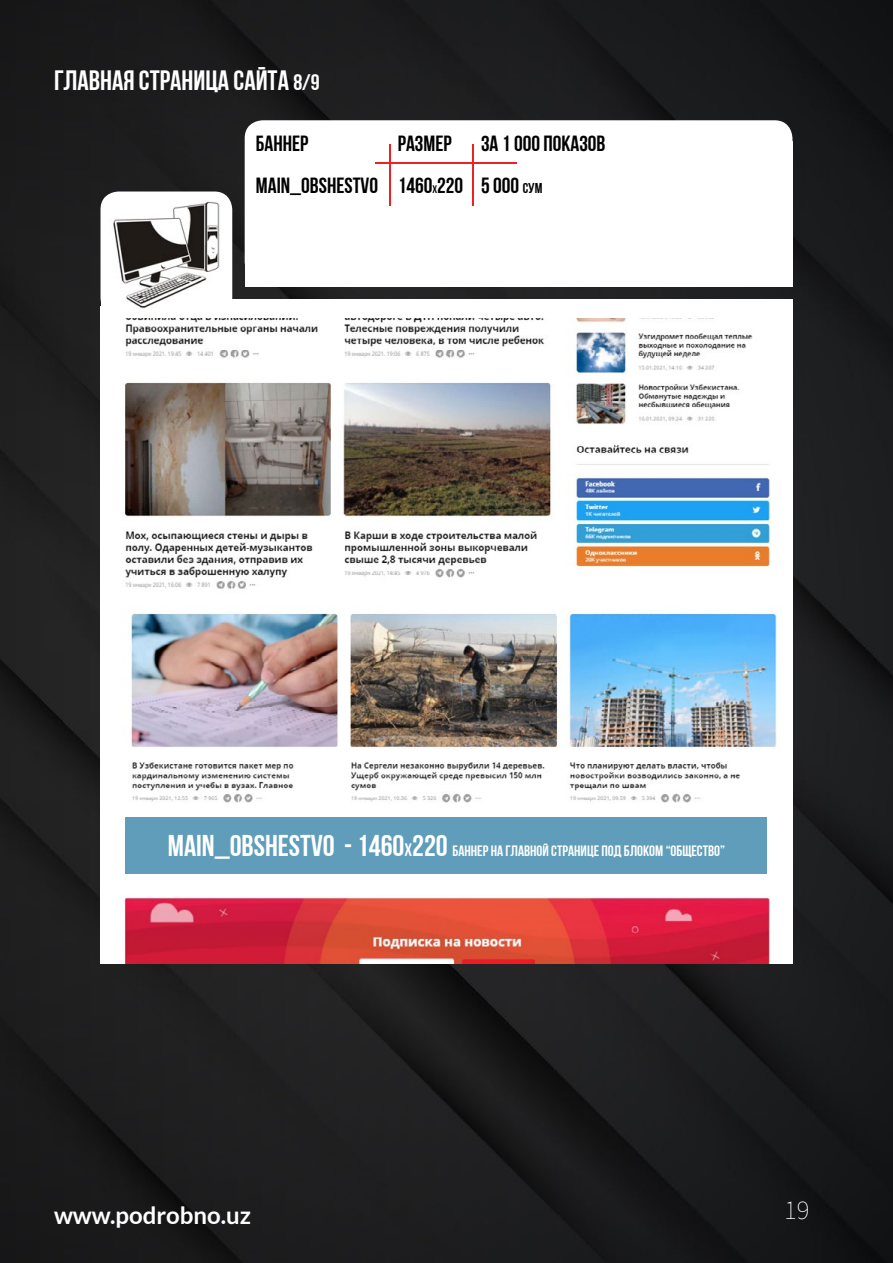
<style>
.page{position:relative;width:893px;height:1263px;background:#fff}
.page>*{position:absolute;margin:0;border:0;box-sizing:border-box;transform-origin:0 0}
.t1{font:27.9px "Bebas Neue Cyrillic";color:#fff}
.t2{font:200 27px "Source Sans Pro";color:#fff}
.t3{font:700 24px "Lato";color:#fff}
.t4{font:21.9px/42.2px "Bebas Neue Cyrillic";color:#000}
.t5{font:15px "Bebas Neue Cyrillic";color:#fff}
.s1{font-size:22.5px}
.s2{font-size:10.95px}
.s3{font-size:14.25px}
.s4{font-size:30px}
.s5{font-size:18px}
</style>
<div class="page">
<img style="left:0;top:0;width:893px;height:1263px">
<img style="left:101px;top:812px;width:691px;height:151px">
<img style="left:101px;top:317px;width:691px;height:495px">
<div style="left:115px;top:809px;width:664px;height:86px;background:#fff"></div>
<div style="left:126px;top:818px;width:641px;height:56px;background:#5f9dba"></div>
<div style="left:101px;top:299px;width:691px;height:18px;background:#fff"></div>
<div style="left:101px;top:191px;width:131px;height:125px;background:#fff;border-radius:18px"></div>
<img style="left:113px;top:201px;width:107px;height:107px">
<div style="left:245px;top:120px;width:547px;height:160px;background:#fff;border-radius:18px"></div>
<div style="left:245px;top:141px;width:547px;height:146px;background:#fff"></div>
<hr style="left:390px;top:144px;width:1px;height:62px;background:#ed2124">
<hr style="left:472px;top:144px;width:2px;height:62px;background:#ed2124">
<hr style="left:375px;top:162px;width:142px;height:2px;background:#ed2124">
<h1 class="t1" style="left:54px;top:65px;width:267px">ГЛАВНАЯ СТРАНИЦА САЙТА <span class="s1">8/9</span></h1>
<h3 class="t4" style="left:256px;top:122px;width:124px">БАННЕР<br>MAIN_OBSHESTVO</h3>
<h3 class="t4" style="left:398px;top:122px;width:67px">РАЗМЕР<br>1460<span class="s2">Х</span>220</h3>
<h3 class="t4" style="left:481px;top:122px;width:126px">ЗА 1 000 ПОКАЗОВ<br>5 000 <span class="s3">СУМ</span></h3>
<p class="t5" style="left:168px;top:843px;width:559px"><span class="s4">MAIN_OBSHESTVO - 1460</span><span class="s5">Х</span><span class="s4">220</span> БАННЕР НА ГЛАВНОЙ СТРАНИЦЕ ПОД БЛОКОМ “ОБЩЕСТВО”</p>
<h3 class="t3" style="left:54px;top:1201px;width:199px">www.podrobno.uz</h3>
<h2 class="t2" style="left:784px;top:1193px;width:27px">19</h2>
</div>
